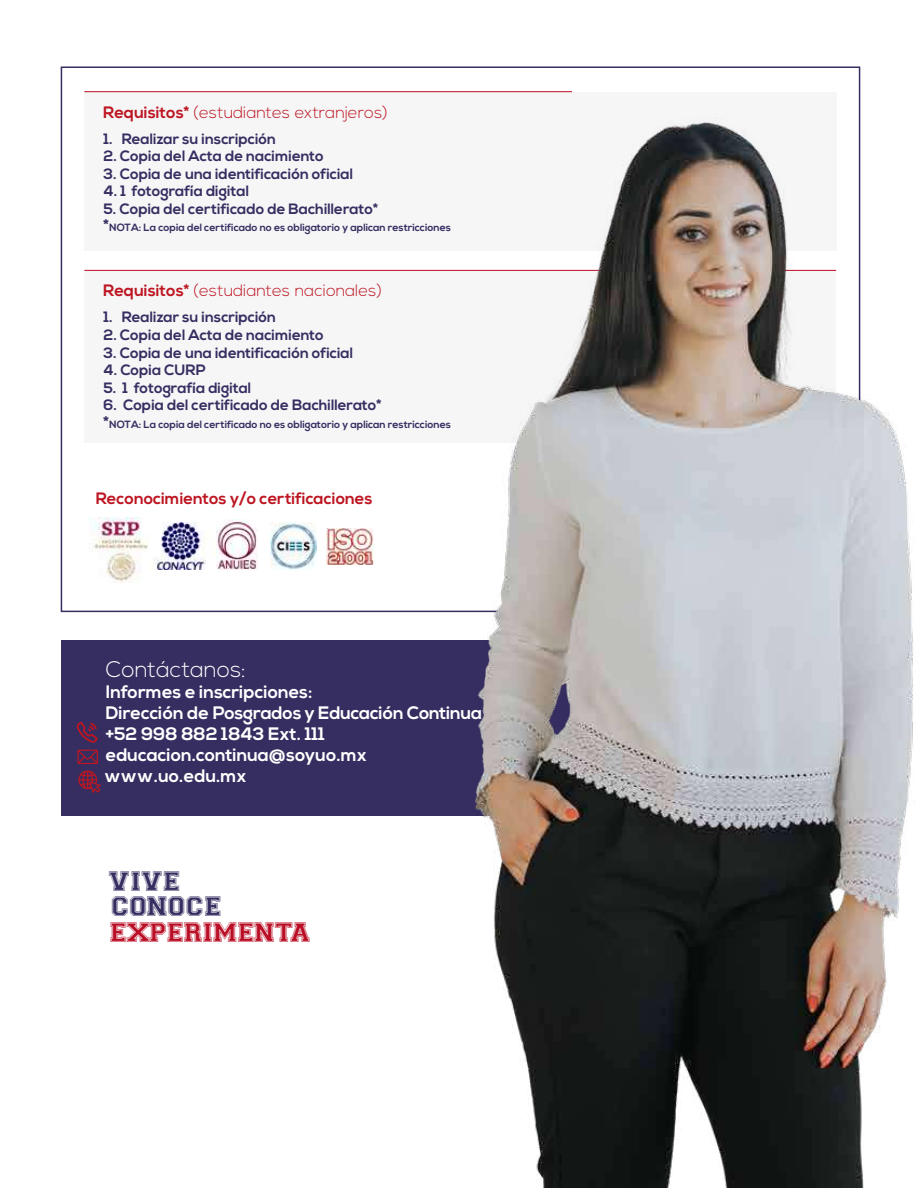
<style>
.page{position:relative;width:918px;height:1188px;background:#fff}
.page>*{position:absolute;margin:0;border:0;box-sizing:border-box;transform-origin:0 0}
.t1{font:28.05px "Varsity";letter-spacing:.01em;color:#b90e25;scale:1.04 1}
.t2{font:28.05px/25.8px "Varsity";letter-spacing:.01em;color:#362e61;scale:1.04 1}
.t3{font:300 22.5px "Nexa";color:#fff}
.t4{font:700 18px/21.1px "Nexa";color:#fff}
.t5{font:300 16.5px "Nexa";color:#bd1622}
.t6{font:700 16.5px "Nexa";color:#bd1622}
.t7{font:700 15px "Nexa";color:#362e61}
.t8{font:700 10.5px "Nexa";color:#362e61}
.s1{font-weight:700}
.s2{font-size:16.5px}
</style>
<div class="page">
<img style="left:150px;top:522px;width:65px;height:47px">
<img style="left:217px;top:520px;width:41px;height:50px">
<img style="left:271px;top:522px;width:45px;height:47px">
<img style="left:327px;top:529px;width:47px;height:36px">
<img style="left:90px;top:518px;width:59px;height:65px">
<div style="left:84px;top:92px;width:753px;height:159px;background:#f6f6f7"></div>
<hr style="left:84px;top:91px;width:488px;height:1px;background:#ba0b24">
<div style="left:61px;top:640px;width:796px;height:175px;background:#362e61"></div>
<div style="left:84px;top:270px;width:752px;height:172px;background:#f6f6f7"></div>
<hr style="left:84px;top:270px;width:752px;height:1px;background:#ba0b24">
<svg style="left:78px;top:770px;width:23px;height:23px"></svg>
<svg style="left:77px;top:722px;width:21px;height:21px"></svg>
<svg style="left:77px;top:750px;width:21px;height:14px"></svg>
<img style="left:468px;top:108px;width:445px;height:1080px">
<p class="t5" style="left:103px;top:103px;width:286px"><span class="s1">Requisitos*</span> (estudiantes extranjeros)</p>
<p class="t7" style="left:104px;top:130px;width:174px">1. Realizar su inscripción</p>
<p class="t7" style="left:104px;top:147px;width:222px">2. Copia del Acta de nacimiento</p>
<p class="t7" style="left:104px;top:165px;width:251px">3. Copia de una identificación oficial</p>
<p class="t7" style="left:104px;top:183px;width:147px">4. 1 fotografía digital</p>
<p class="t7" style="left:104px;top:200px;width:276px">5. Copia del certificado de Bachillerato*</p>
<p class="t8" style="left:104px;top:222px;width:349px"><span class="s2">*</span>NOTA: La copia del certificado no es obligatorio y aplican restricciones</p>
<p class="t5" style="left:103px;top:281px;width:280px"><span class="s1">Requisitos*</span> (estudiantes nacionales)</p>
<p class="t7" style="left:104px;top:309px;width:174px">1. Realizar su inscripción</p>
<p class="t7" style="left:104px;top:326px;width:222px">2. Copia del Acta de nacimiento</p>
<p class="t7" style="left:104px;top:344px;width:251px">3. Copia de una identificación oficial</p>
<p class="t7" style="left:104px;top:361px;width:104px">4. Copia CURP</p>
<p class="t7" style="left:104px;top:379px;width:149px">5. 1 fotografía digital</p>
<p class="t7" style="left:104px;top:396px;width:280px">6. Copia del certificado de Bachillerato*</p>
<p class="t8" style="left:104px;top:418px;width:349px"><span class="s2">*</span>NOTA: La copia del certificado no es obligatorio y aplican restricciones</p>
<p class="t6" style="left:96px;top:489px;width:278px">Reconocimientos y/o certificaciones</p>
<h2 class="t3" style="left:106px;top:656px;width:142px">Contáctanos:</h2>
<p class="t4" style="left:106px;top:682px;width:378px">Informes e inscripciones:<br>Dirección de Posgrados y Educación Continua +52 998 882 1843 Ext. 111 educacion.continua@soyuo.mx</p>
<p class="t4" style="left:104px;top:766px;width:143px">www.uo.edu.mx</p>
<h1 class="t2" style="left:109px;top:867px;width:110px">VIVE<br>CONOCE</h1>
<h1 class="t1" style="left:110px;top:915px;width:194px">EXPERIMENTA</h1>
</div>
